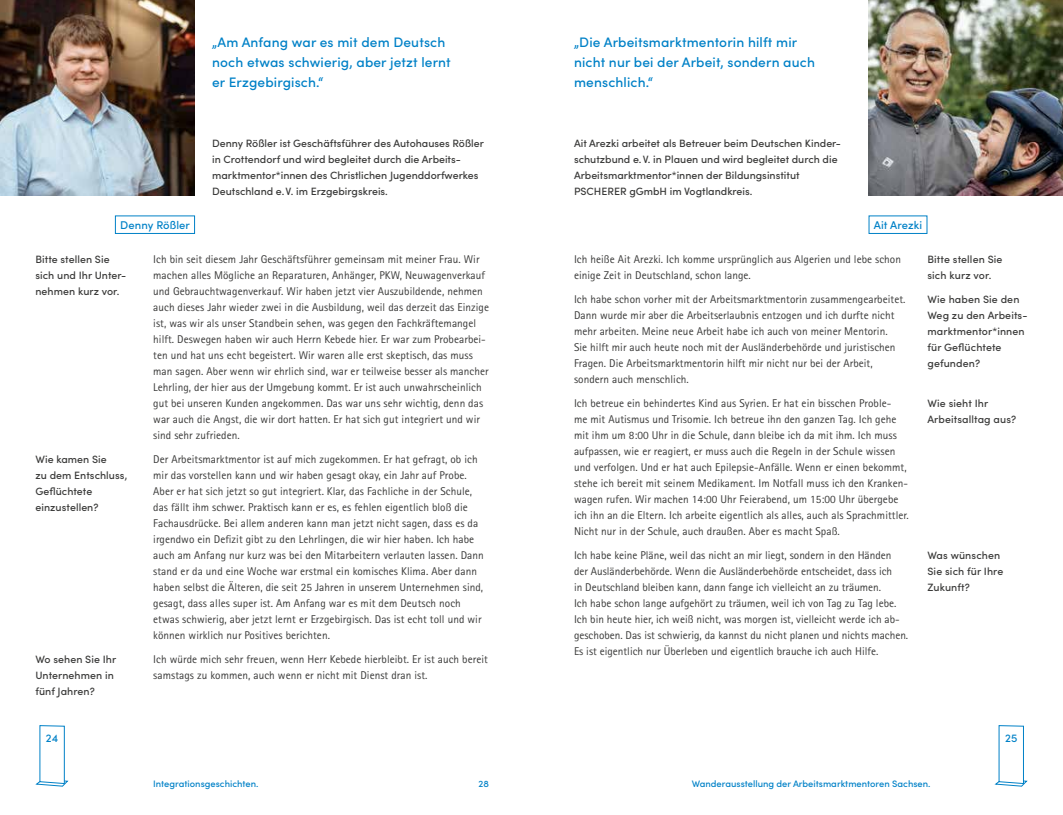
<style>
.page{position:relative;width:1063px;height:815px;background:#fff}
.page>*{position:absolute;margin:0;border:0;box-sizing:border-box;transform-origin:0 0}
.t1{font:500 13.75px/20px "Sofia Pro";letter-spacing:.01em;color:#0081c7}
.t2{font:11.25px/16px "Rotis Sans Serif Pro";letter-spacing:.005em;color:#3a3a39}
.t3{font:500 11.25px "Sofia Pro";letter-spacing:.005em;color:#0081c7}
.t4{font:500 10.62px/16px "Sofia Pro";color:#3a3a39}
.t5{font:500 9.38px "Sofia Pro";color:#0081c7}
</style>
<div class="page">
<img style="left:869px;top:0;width:194px;height:195px">
<div style="left:869px;top:215px;width:58px;height:19px;border:1px solid #0081c7"></div>
<div style="left:115px;top:215px;width:80px;height:19px;border:1px solid #0081c7"></div>
<img style="left:0;top:0;width:194px;height:195px">
<svg style="left:35px;top:725px;width:34px;height:62px"></svg>
<svg style="left:994px;top:725px;width:34px;height:62px"></svg>
<p class="t1" style="left:212px;top:32px;width:240px">„Am Anfang war es mit dem Deutsch noch etwas schwierig, aber jetzt lernt er Erzgebirgisch.“</p>
<p class="t3" style="left:120px;top:216px;width:71px">Denny Rößler</p>
<p class="t4" style="left:212px;top:135px;width:273px">Denny Rößler ist Geschäftsführer des Autohauses Rößler in Crottendorf und wird begleitet durch die Arbeits&shy;marktmentor*innen des Christlichen Jugenddorfwerkes Deutschland e.V. im Erzgebirgskreis.</p>
<p class="t4" style="left:35px;top:251px;width:92px">Bitte stellen Sie sich und Ihr Unter&shy;nehmen kurz vor.</p>
<p class="t4" style="left:35px;top:451px;width:93px">Wie kamen Sie<br>zu dem Entschluss,<br>Geflüchtete einzustellen?</p>
<p class="t4" style="left:35px;top:651px;width:82px">Wo sehen Sie Ihr<br>Unternehmen in fünf Jahren?</p>
<p class="t2" style="left:153px;top:252px;width:337px">Ich bin seit diesem Jahr Geschäftsführer gemeinsam mit meiner Frau. Wir machen alles Mögliche an Reparaturen, Anhänger, PKW, Neuwagenverkauf und Gebrauchtwagenverkauf. Wir haben jetzt vier Auszubildende, nehmen auch dieses Jahr wieder zwei in die Ausbildung, weil das derzeit das Einzige ist, was wir als unser Standbein sehen, was gegen den Fachkräftemangel hilft. Deswegen haben wir auch Herrn Kebede hier. Er war zum Probearbei&shy;ten und hat uns echt begeistert. Wir waren alle erst skeptisch, das muss man sagen. Aber wenn wir ehrlich sind, war er teilweise besser als mancher Lehrling, der hier aus der Umgebung kommt. Er ist auch unwahrscheinlich gut bei unseren Kunden angekommen. Das war uns sehr wichtig, denn das war auch die Angst, die wir dort hatten. Er hat sich gut integriert und wir sind sehr zufrieden.</p>
<p class="t2" style="left:153px;top:452px;width:332px">Der Arbeitsmarktmentor ist auf mich zugekommen. Er hat gefragt, ob ich mir das vorstellen kann und wir haben gesagt okay, ein Jahr auf Probe.<br>Aber er hat sich jetzt so gut integriert. Klar, das Fachliche in der Schule, das fällt ihm schwer. Praktisch kann er es, es fehlen eigentlich bloß die Fachausdrücke. Bei allem anderen kann man jetzt nicht sagen, dass es da irgendwo ein Defizit gibt zu den Lehrlingen, die wir hier haben. Ich habe auch am Anfang nur kurz was bei den Mitarbeitern verlauten lassen. Dann stand er da und eine Woche war erstmal ein komisches Klima. Aber dann haben selbst die Älteren, die seit 25 Jahren in unserem Unternehmen sind, gesagt, dass alles super ist. Am Anfang war es mit dem Deutsch noch etwas schwierig, aber jetzt lernt er Erzgebirgisch. Das ist echt toll und wir können wirklich nur Positives berichten.</p>
<p class="t2" style="left:153px;top:652px;width:336px">Ich würde mich sehr freuen, wenn Herr Kebede hierbleibt. Er ist auch bereit samstags zu kommen, auch wenn er nicht mit Dienst dran ist.</p>
<p class="t1" style="left:574px;top:32px;width:242px">„Die Arbeitsmarktmentorin hilft mir nicht nur bei der Arbeit, sondern auch menschlich.“</p>
<p class="t4" style="left:574px;top:135px;width:269px">Ait Arezki arbeitet als Betreuer beim Deutschen Kinder&shy;schutzbund e.V. in Plauen und wird begleitet durch die Arbeitsmarktmentor*innen der Bildungsinstitut PSCHERER gGmbH im Vogtlandkreis.</p>
<p class="t3" style="left:874px;top:216px;width:50px">Ait Arezki</p>
<p class="t2" style="left:574px;top:252px;width:329px">Ich heiße Ait Arezki. Ich komme ursprünglich aus Algerien und lebe schon einige Zeit in Deutschland, schon lange.</p>
<p class="t2" style="left:574px;top:292px;width:333px">Ich habe schon vorher mit der Arbeitsmarktmentorin zusammengearbeitet.<br>Dann wurde mir aber die Arbeitserlaubnis entzogen und ich durfte nicht mehr arbeiten. Meine neue Arbeit habe ich auch von meiner Mentorin.<br>Sie hilft mir auch heute noch mit der Ausländerbehörde und juristischen Fragen. Die Arbeitsmarktmentorin hilft mir nicht nur bei der Arbeit, sondern auch menschlich.</p>
<p class="t2" style="left:574px;top:396px;width:336px">Ich betreue ein behindertes Kind aus Syrien. Er hat ein bisschen Proble-<br>me mit Autismus und Trisomie. Ich betreue ihn den ganzen Tag. Ich gehe mit ihm um 8:00 Uhr in die Schule, dann bleibe ich da mit ihm. Ich muss aufpassen, wie er reagiert, er muss auch die Regeln in der Schule wissen und verfolgen. Und er hat auch Epilepsie-Anfälle. Wenn er einen bekommt, stehe ich bereit mit seinem Medikament. Im Notfall muss ich den Kranken&shy;wagen rufen. Wir machen 14:00 Uhr Feierabend, um 15:00 Uhr übergebe ich ihn an die Eltern. Ich arbeite eigentlich als alles, auch als Sprachmittler.<br>Nicht nur in der Schule, auch draußen. Aber es macht Spaß.</p>
<p class="t2" style="left:574px;top:548px;width:336px">Ich habe keine Pläne, weil das nicht an mir liegt, sondern in den Händen<br>der Ausländerbehörde. Wenn die Ausländerbehörde entscheidet, dass ich<br>in Deutschland bleiben kann, dann fange ich vielleicht an zu träumen.<br>Ich habe schon lange aufgehört zu träumen, weil ich von Tag zu Tag lebe.<br>Ich bin heute hier, ich weiß nicht, was morgen ist, vielleicht werde ich ab&shy;geschoben. Das ist schwierig, da kannst du nicht planen und nichts machen.<br>Es ist eigentlich nur Überleben und eigentlich brauche ich auch Hilfe.</p>
<p class="t4" style="left:927px;top:251px;width:77px">Bitte stellen Sie sich kurz vor.</p>
<p class="t4" style="left:927px;top:291px;width:102px">Wie haben Sie den<br>Weg zu den Arbeits&shy;marktmentor*innen für Geflüchtete gefunden?</p>
<p class="t4" style="left:927px;top:395px;width:90px">Wie sieht Ihr<br>Arbeitsalltag aus?</p>
<p class="t4" style="left:927px;top:547px;width:77px">Was wünschen<br>Sie sich für Ihre<br>Zukunft?</p>
<p class="t3" style="left:46px;top:730px;width:14px">24</p>
<p class="t3" style="left:1005px;top:730px;width:14px">25</p>
<p class="t5" style="left:153px;top:776px;width:107px">Integrationsgeschichten.</p>
<p class="t5" style="left:479px;top:776px;width:12px">28</p>
<p class="t5" style="left:692px;top:776px;width:240px">Wanderausstellung der Arbeitsmarktmentoren Sachsen.</p>
</div>
